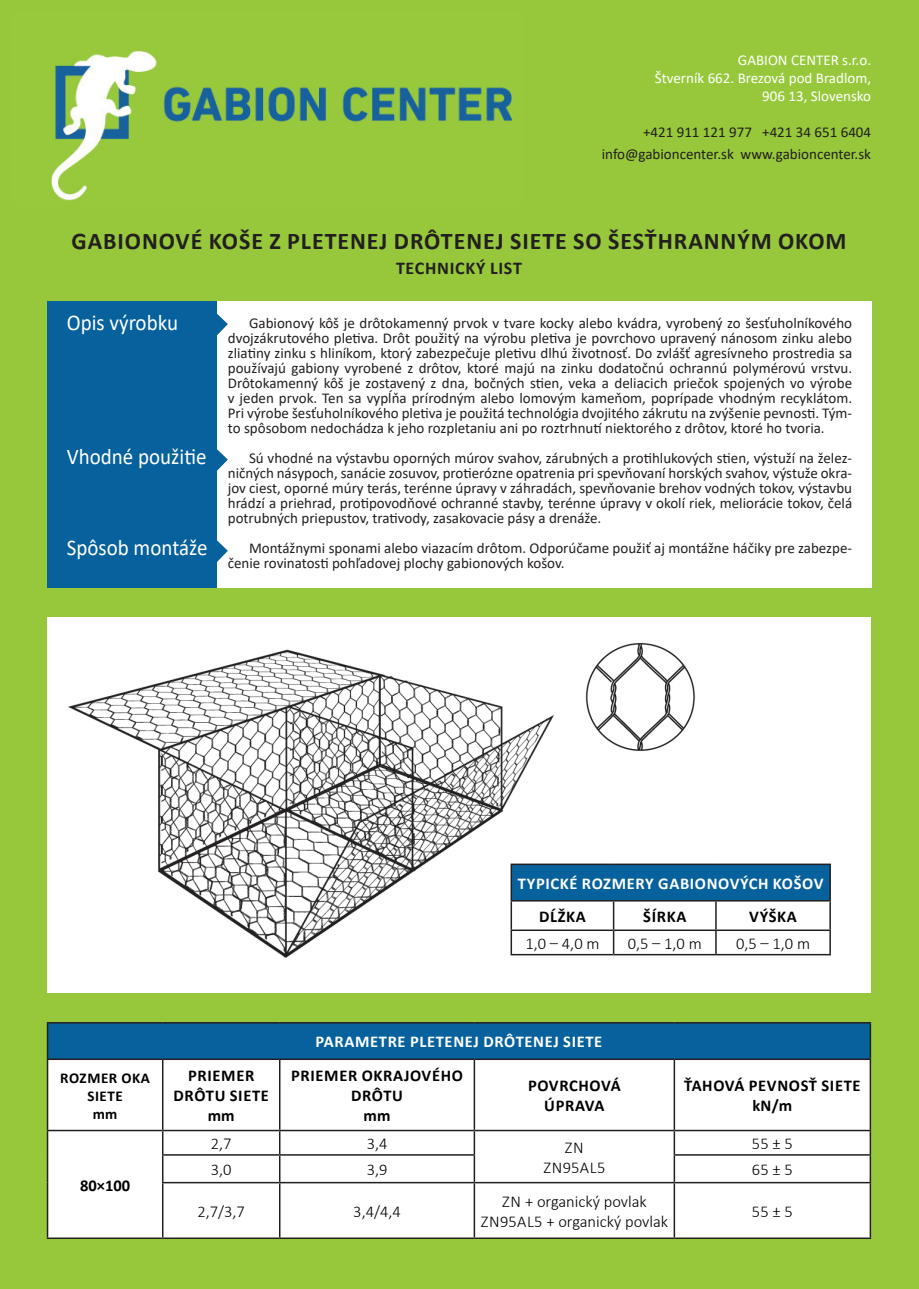
<style>
.page{position:relative;width:919px;height:1289px;background:#fff}
.page>*{position:absolute;margin:0;border:0;box-sizing:border-box;transform-origin:0 0}
.t1{font:700 24px "Calibri";letter-spacing:.04em;color:#231f20}
.t2{font:22.5px "Calibri";color:#fff;scale:.93 1}
.t3{font:700 18px "Calibri";letter-spacing:.04em;color:#231f20}
.t4{font:300 16.5px "Calibri";color:#000}
.t5{font:700 16.5px/19.8px "Calibri";letter-spacing:.04em;color:#000;text-align:center}
.t6{font:700 16.5px "Calibri";letter-spacing:.04em;color:#fff}
.t7{font:300 16.5px "Calibri";letter-spacing:.02em;color:#000}
.t8{font:15px/15px "Calibri";color:#231f20;text-align:justify}
.t9{font:15px/18px "Calibri";color:#fff;text-align:right}
.t10{font:700 15px/18px "Calibri";letter-spacing:.04em;color:#000;text-align:center}
</style>
<div class="page">
<div style="left:0;top:0;width:918px;height:1288px;background:#97c83b"></div>
<div style="left:47px;top:617px;width:823px;height:375px;background:#fff"></div>
<img style="left:51px;top:51px;width:462px;height:150px">
<div style="left:47px;top:301px;width:183px;height:286px;background:#07619d"></div>
<div style="left:217px;top:301px;width:654px;height:286px;background:#fff"></div>
<img style="left:585px;top:643px;width:110px;height:108px">
<svg style="left:217px;top:449px;width:11px;height:22px"></svg>
<svg style="left:217px;top:540px;width:11px;height:22px"></svg>
<svg style="left:217px;top:313px;width:11px;height:23px"></svg>
<img style="left:68px;top:649px;width:491px;height:309px">
<div style="left:511px;top:864px;width:319px;height:36px;background:#07619d"></div>
<hr style="left:510px;top:863px;width:103px;height:2px;background:#231f20">
<hr style="left:510px;top:865px;width:2px;height:35px;background:#231f20">
<hr style="left:613px;top:863px;width:102px;height:2px;background:#231f20">
<hr style="left:715px;top:863px;width:115px;height:2px;background:#231f20">
<hr style="left:829px;top:865px;width:1px;height:35px;background:#231f20">
<hr style="left:510px;top:900px;width:103px;height:1px;background:#231f20">
<hr style="left:510px;top:901px;width:2px;height:28px;background:#231f20">
<hr style="left:613px;top:900px;width:102px;height:1px;background:#231f20">
<hr style="left:612px;top:901px;width:2px;height:28px;background:#231f20">
<hr style="left:715px;top:900px;width:115px;height:1px;background:#231f20">
<hr style="left:510px;top:929px;width:103px;height:2px;background:#231f20">
<hr style="left:510px;top:931px;width:2px;height:22px;background:#231f20">
<hr style="left:613px;top:929px;width:102px;height:2px;background:#231f20">
<hr style="left:612px;top:931px;width:2px;height:22px;background:#231f20">
<hr style="left:715px;top:929px;width:115px;height:2px;background:#231f20">
<svg style="left:715px;top:901px;width:1px;height:52px"></svg>
<svg style="left:829px;top:901px;width:1px;height:52px"></svg>
<hr style="left:510px;top:953px;width:103px;height:2px;background:#231f20">
<hr style="left:613px;top:953px;width:102px;height:2px;background:#231f20">
<hr style="left:715px;top:953px;width:115px;height:2px;background:#231f20">
<div style="left:48px;top:1022px;width:822px;height:37px;background:#07619d"></div>
<div style="left:48px;top:1059px;width:821px;height:178px;background:#fff"></div>
<hr style="left:47px;top:1022px;width:116px;height:1px;background:#231f20">
<hr style="left:47px;top:1023px;width:1px;height:35px;background:#231f20">
<hr style="left:163px;top:1022px;width:117px;height:1px;background:#231f20">
<hr style="left:280px;top:1022px;width:194px;height:1px;background:#231f20">
<hr style="left:474px;top:1022px;width:200px;height:1px;background:#231f20">
<hr style="left:674px;top:1022px;width:197px;height:1px;background:#231f20">
<hr style="left:869px;top:1023px;width:2px;height:35px;background:#231f20">
<hr style="left:47px;top:1058px;width:116px;height:1px;background:#231f20">
<hr style="left:47px;top:1059px;width:1px;height:70px;background:#231f20">
<hr style="left:163px;top:1058px;width:117px;height:1px;background:#231f20">
<hr style="left:162px;top:1059px;width:1px;height:70px;background:#231f20">
<hr style="left:280px;top:1058px;width:194px;height:1px;background:#231f20">
<hr style="left:279px;top:1059px;width:1px;height:70px;background:#231f20">
<hr style="left:474px;top:1058px;width:200px;height:1px;background:#231f20">
<hr style="left:473px;top:1059px;width:2px;height:70px;background:#231f20">
<hr style="left:674px;top:1058px;width:197px;height:1px;background:#231f20">
<hr style="left:673px;top:1059px;width:2px;height:70px;background:#231f20">
<hr style="left:869px;top:1059px;width:2px;height:70px;background:#231f20">
<hr style="left:47px;top:1129px;width:116px;height:2px;background:#231f20">
<hr style="left:163px;top:1129px;width:117px;height:2px;background:#231f20">
<hr style="left:280px;top:1129px;width:194px;height:2px;background:#231f20">
<hr style="left:474px;top:1129px;width:200px;height:2px;background:#231f20">
<hr style="left:473px;top:1131px;width:2px;height:23px;background:#231f20">
<hr style="left:674px;top:1129px;width:197px;height:2px;background:#231f20">
<hr style="left:673px;top:1131px;width:2px;height:23px;background:#231f20">
<hr style="left:869px;top:1131px;width:2px;height:23px;background:#231f20">
<svg style="left:47px;top:1131px;width:1px;height:51px"></svg>
<hr style="left:162px;top:1154px;width:118px;height:1px;background:#231f20">
<svg style="left:162px;top:1131px;width:1px;height:50px"></svg>
<hr style="left:280px;top:1154px;width:195px;height:1px;background:#231f20">
<svg style="left:279px;top:1131px;width:1px;height:50px"></svg>
<hr style="left:473px;top:1155px;width:2px;height:26px;background:#231f20">
<hr style="left:673px;top:1154px;width:198px;height:1px;background:#231f20">
<hr style="left:673px;top:1155px;width:2px;height:26px;background:#231f20">
<hr style="left:869px;top:1155px;width:2px;height:26px;background:#231f20">
<hr style="left:47px;top:1182px;width:1px;height:55px;background:#231f20">
<hr style="left:162px;top:1181px;width:118px;height:2px;background:#231f20">
<hr style="left:162px;top:1183px;width:1px;height:54px;background:#231f20">
<hr style="left:280px;top:1181px;width:194px;height:2px;background:#231f20">
<hr style="left:279px;top:1183px;width:1px;height:54px;background:#231f20">
<hr style="left:474px;top:1181px;width:200px;height:2px;background:#231f20">
<hr style="left:473px;top:1183px;width:2px;height:54px;background:#231f20">
<hr style="left:674px;top:1181px;width:197px;height:2px;background:#231f20">
<hr style="left:673px;top:1183px;width:2px;height:54px;background:#231f20">
<hr style="left:869px;top:1183px;width:2px;height:54px;background:#231f20">
<hr style="left:47px;top:1237px;width:116px;height:1px;background:#231f20">
<hr style="left:163px;top:1237px;width:117px;height:1px;background:#231f20">
<hr style="left:280px;top:1237px;width:194px;height:1px;background:#231f20">
<hr style="left:474px;top:1237px;width:200px;height:1px;background:#231f20">
<hr style="left:674px;top:1237px;width:197px;height:1px;background:#231f20">
<p class="t9" style="left:737px;top:51px;width:135px">GABION CENTER s.r.o.</p>
<p class="t9" style="left:654px;top:69px;width:218px">Štverník 662. Brezová pod Bradlom,<br>906 13, Slovensko</p>
<p class="t8" style="left:643px;top:124px;width:229px">+421 911 121 977 +421 34 651 6404</p>
<p class="t8" style="left:601px;top:146px;width:271px">info@gabioncenter.sk www.gabioncenter.sk</p>
<p class="t1" style="left:71px;top:224px;width:776px">GABIONOVÉ KOŠE Z PLETENEJ DRÔTENEJ SIETE SO ŠESŤHRANNÝM OKOM</p>
<p class="t3" style="left:396px;top:255px;width:127px">TECHNICKÝ LIST</p>
<p class="t2" style="left:67px;top:307px;width:121px">Opis výrobku</p>
<p class="t2" style="left:67px;top:441px;width:152px">Vhodné použitie</p>
<p class="t2" style="left:67px;top:531px;width:153px">Spôsob montáže</p>
<p class="t8" style="left:228px;top:315px;width:625px;text-indent:21px">Gabionový kôš je drôtokamenný prvok v tvare kocky alebo kvádra, vyrobený zo šesťuholníkového dvojzákrutového pletiva. Drôt použitý na výrobu pletiva je povrchovo upravený nánosom zinku alebo zliatiny zinku s hliníkom, ktorý zabezpečuje pletivu dlhú životnosť. Do zvlášť agresívneho prostredia sa používajú gabiony vyrobené z drôtov, ktoré majú na zinku dodatočnú ochrannú polymérovú vrstvu.<br>Drôtokamenný kôš je zostavený z dna, bočných stien, veka a deliacich priečok spojených vo výrobe v jeden prvok. Ten sa vypĺňa prírodným alebo lomovým kameňom, poprípade vhodným recyklátom.<br>Pri výrobe šesťuholníkového pletiva je použitá technológia dvojitého zákrutu na zvýšenie pevnosti. Tým&shy;to spôsobom nedochádza k jeho rozpletaniu ani po roztrhnutí niektorého z drôtov, ktoré ho tvoria.</p>
<p class="t8" style="left:228px;top:450px;width:625px;text-indent:21px">Sú vhodné na výstavbu oporných múrov svahov, zárubných a protihlukových stien, výstuží na želez&shy;ničných násypoch, sanácie zosuvov, protierózne opatrenia pri spevňovaní horských svahov, výstuže okra&shy;jov ciest, oporné múry terás, terénne úpravy v záhradách, spevňovanie brehov vodných tokov, výstavbu hrádzí a priehrad, protipovodňové ochranné stavby, terénne úpravy v okolí riek, meliorácie tokov, čelá potrubných priepustov, trativody, zasakovacie pásy a drenáže.</p>
<p class="t8" style="left:228px;top:540px;width:625px;text-indent:21px">Montážnymi sponami alebo viazacím drôtom. Odporúčame použiť aj montážne háčiky pre zabezpe&shy;čenie rovinatosti pohľadovej plochy gabionových košov.</p>
<p class="t6" style="left:518px;top:871px;width:307px">TYPICKÉ ROZMERY GABIONOVÝCH KOŠOV</p>
<p class="t5" style="left:539px;top:906px;width:48px">DĹŽKA</p>
<p class="t5" style="left:643px;top:906px;width:45px">ŠÍRKA</p>
<p class="t5" style="left:749px;top:906px;width:49px">VÝŠKA</p>
<p class="t4" style="left:525px;top:932px;width:75px">1,0 – 4,0 m</p>
<p class="t4" style="left:627px;top:932px;width:75px">0,5 – 1,0 m</p>
<p class="t4" style="left:736px;top:932px;width:75px">0,5 – 1,0 m</p>
<p class="t6" style="left:315px;top:1030px;width:288px">PARAMETRE PLETENEJ DRÔTENEJ SIETE</p>
<p class="t10" style="left:60px;top:1068px;width:91px">ROZMER OKA<br>SIETE<br>mm</p>
<p class="t5" style="left:173px;top:1065px;width:97px">PRIEMER<br>DRÔTU SIETE mm</p>
<p class="t5" style="left:291px;top:1065px;width:173px">PRIEMER OKRAJOVÉHO<br>DRÔTU<br>mm</p>
<p class="t5" style="left:528px;top:1075px;width:94px">POVRCHOVÁ<br>ÚPRAVA</p>
<p class="t5" style="left:684px;top:1075px;width:178px">ŤAHOVÁ PEVNOSŤ SIETE</p>
<p class="t5" style="left:752px;top:1095px;width:41px">kN/m</p>
<p class="t5" style="left:80px;top:1174px;width:52px">80×100</p>
<p class="t4" style="left:211px;top:1133px;width:22px">2,7</p>
<p class="t4" style="left:366px;top:1133px;width:22px">3,4</p>
<p class="t4" style="left:565px;top:1137px;width:20px">ZN</p>
<p class="t7" style="left:543px;top:1156px;width:63px">ZN95AL5</p>
<p class="t4" style="left:752px;top:1133px;width:42px">55 ± 5</p>
<p class="t4" style="left:211px;top:1159px;width:22px">3,0</p>
<p class="t4" style="left:366px;top:1159px;width:22px">3,9</p>
<p class="t4" style="left:752px;top:1159px;width:42px">65 ± 5</p>
<p class="t4" style="left:197px;top:1200px;width:49px">2,7/3,7</p>
<p class="t4" style="left:353px;top:1200px;width:49px">3,4/4,4</p>
<p class="t4" style="left:502px;top:1190px;width:146px">ZN + organický povlak</p>
<p class="t4" style="left:481px;top:1210px;width:189px">ZN95AL5 + organický povlak</p>
<p class="t4" style="left:752px;top:1200px;width:42px">55 ± 5</p>
</div>
